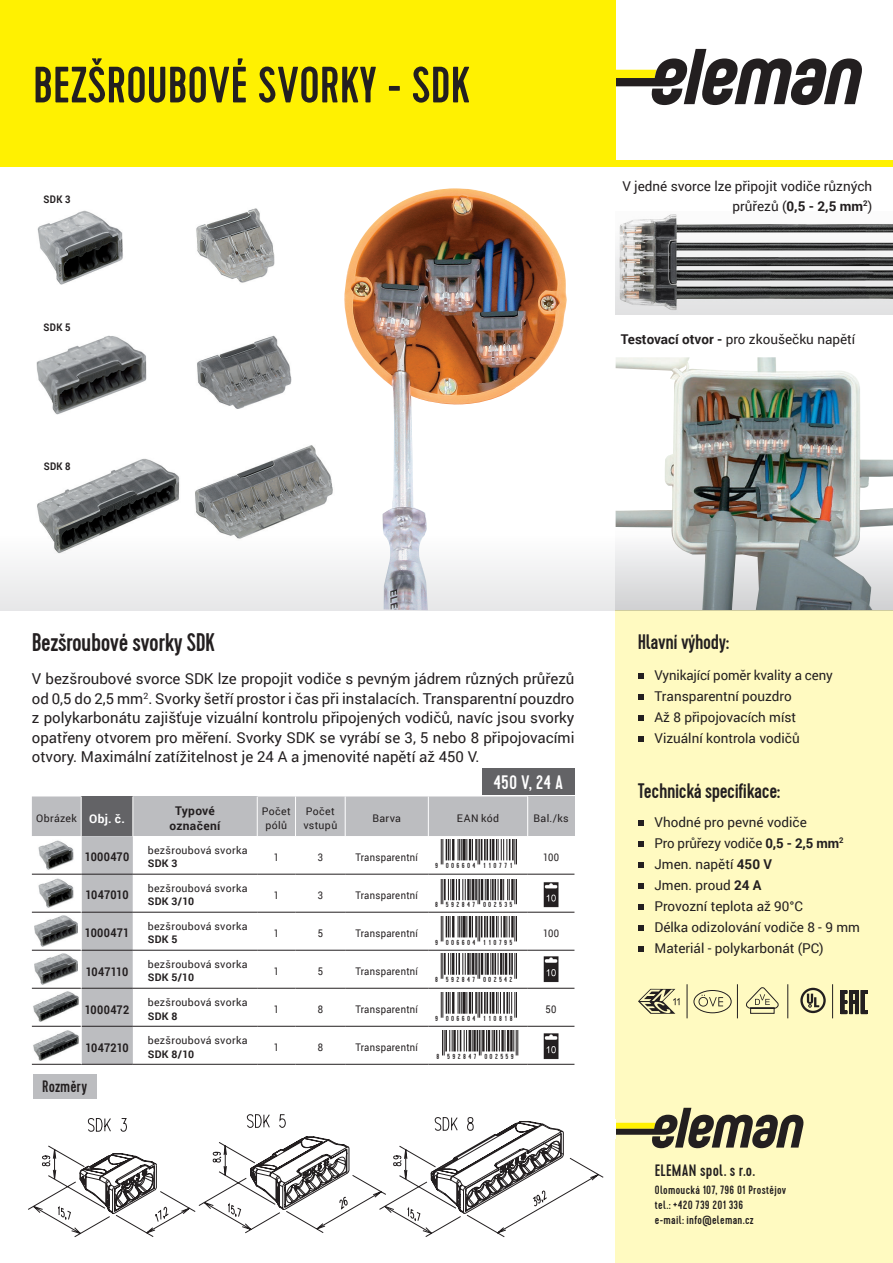
<style>
.page{position:relative;width:893px;height:1263px;background:#fff}
.page>*{position:absolute;margin:0;border:0;box-sizing:border-box;transform-origin:0 0}
.t1{font:500 51px "Cervo";color:#231f20}
.t2{font:500 25.5px "Cervo";letter-spacing:-.02em;color:#231f20}
.t3{font:500 21px "Cervo";letter-spacing:-.02em;color:#231f20}
.t4{font:500 19.5px "Cervo";color:#fff}
.popis_vzduch{font:500 16.5px "Cervo";letter-spacing:.01em;color:#231f20}
.t5{font:15px/19.5px "Roboto";color:#231f20;text-align:justify}
.Styl_odstavce1{font:13.5px/19.5px "Roboto";color:#231f20;text-align:right}
.popis_vzduch-2{font:500 12px "Cervo";letter-spacing:.025em;color:#231f20}
.t6{font:700 12px "Roboto";letter-spacing:.015em;color:#231f20;scale:.9 1}
.t7{font:700 12px "Roboto";letter-spacing:.015em;color:#231f20}
.t8{font:700 12px "Roboto";letter-spacing:-.015em;color:#231f20;scale:.9 1}
.t9{font:700 12px "Roboto";color:#fff}
.t10{font:10.5px "Roboto";letter-spacing:.03em;color:#231f20}
.t11{font:10.5px "Roboto";letter-spacing:.03em;color:#231f20;scale:.9 1}
.t12{font:700 10.5px "Roboto";letter-spacing:.03em;color:#231f20}
.t13{font:700 10.5px "Roboto";letter-spacing:.03em;color:#231f20;scale:.9 1}
.t14{font:500 7.35px "Cervo";letter-spacing:.32em;color:#231f20}
.s1{font-weight:700}
</style>
<div class="page">
<img style="left:616px;top:357px;width:277px;height:105px">
<img style="left:344px;top:188px;width:223px;height:291px">
<img style="left:97px;top:458px;width:83px;height:21px">
<img style="left:37px;top:335px;width:110px;height:80px">
<img style="left:37px;top:210px;width:86px;height:75px">
<svg style="left:615px;top:49px;width:247px;height:56px"></svg>
<div style="left:615px;top:610px;width:278px;height:653px;background:#fffac1"></div>
<div style="left:0;top:0;width:615px;height:167px;background:#fff101"></div>
<div style="left:0;top:160px;width:893px;height:7px;background:#fff101"></div>
<svg style="left:615px;top:214px;width:278px;height:101px"></svg>
<hr style="left:32px;top:1064px;width:49px;height:1px;background:#231f20">
<hr style="left:133px;top:1064px;width:124px;height:1px;background:#231f20">
<hr style="left:257px;top:1064px;width:39px;height:1px;background:#231f20">
<hr style="left:296px;top:1064px;width:49px;height:1px;background:#231f20">
<hr style="left:428px;top:1064px;width:100px;height:1px;background:#231f20">
<hr style="left:528px;top:1064px;width:46px;height:1px;background:#231f20">
<hr style="left:81px;top:1064px;width:52px;height:1px;background:#231f20">
<hr style="left:345px;top:1064px;width:83px;height:1px;background:#231f20">
<svg style="left:638px;top:673px;width:5px;height:6px"></svg>
<svg style="left:638px;top:694px;width:5px;height:6px"></svg>
<svg style="left:638px;top:715px;width:5px;height:6px"></svg>
<svg style="left:638px;top:736px;width:5px;height:6px"></svg>
<svg style="left:638px;top:820px;width:5px;height:6px"></svg>
<svg style="left:638px;top:841px;width:5px;height:6px"></svg>
<svg style="left:638px;top:862px;width:5px;height:6px"></svg>
<svg style="left:638px;top:883px;width:5px;height:6px"></svg>
<svg style="left:638px;top:904px;width:5px;height:6px"></svg>
<svg style="left:638px;top:925px;width:5px;height:6px"></svg>
<svg style="left:638px;top:946px;width:5px;height:6px"></svg>
<img style="left:665px;top:462px;width:228px;height:17px">
<div style="left:482px;top:769px;width:92px;height:26px;background:#636366"></div>
<div style="left:33px;top:1074px;width:63px;height:24px;background:#bcbdc0"></div>
<img style="left:196px;top:208px;width:79px;height:75px">
<img style="left:197px;top:335px;width:95px;height:74px">
<img style="left:225px;top:445px;width:106px;height:34px">
<svg style="left:32px;top:796px;width:542px;height:268px"></svg>
<svg style="left:28px;top:1108px;width:776px;height:129px"></svg>
<img style="left:535px;top:879px;width:28px;height:29px">
<img style="left:535px;top:954px;width:28px;height:29px">
<img style="left:535px;top:1030px;width:28px;height:29px">
<hr style="left:687px;top:984px;width:1px;height:34px;background:#231f20">
<hr style="left:737px;top:984px;width:1px;height:34px;background:#231f20">
<hr style="left:787px;top:984px;width:1px;height:34px;background:#231f20">
<svg style="left:638px;top:989px;width:41px;height:25px"></svg>
<div style="left:693px;top:990px;width:39px;height:23px;border:1px solid #231f20;border-radius:50%"></div>
<svg style="left:698px;top:995px;width:25px;height:11px"></svg>
<svg style="left:746px;top:987px;width:33px;height:27px"></svg>
<svg style="left:800px;top:988px;width:26px;height:25px"></svg>
<svg style="left:803px;top:990px;width:20px;height:21px"></svg>
<svg style="left:807px;top:994px;width:12px;height:13px"></svg>
<hr style="left:832px;top:984px;width:1px;height:34px;background:#231f20">
<svg style="left:840px;top:990px;width:27px;height:24px"></svg>
<svg style="left:0;top:479px;width:893px;height:131px"></svg>
<p class="t1" style="left:33px;top:55px;width:438px">BEZŠROUBOVÉ SVORKY - SDK</p>
<p class="t13" style="left:44px;top:192px;width:31px">SDK 3</p>
<p class="t13" style="left:44px;top:320px;width:31px">SDK 5</p>
<p class="t13" style="left:44px;top:458px;width:31px">SDK 8</p>
<p class="Styl_odstavce1" style="left:622px;top:176px;width:251px">V jedné svorce lze připojit vodiče různých průřezů (<span class="s1">0,5 - 2,5 mm</span><sup>2</sup>)</p>
<p class="Styl_odstavce1" style="left:621px;top:329px;width:236px"><span class="s1">Testovací otvor -</span> pro zkoušečku napětí</p>
<p class="t2" style="left:32px;top:627px;width:185px">Bezšroubové svorky SDK</p>
<p class="t5" style="left:32px;top:668px;width:544px">V bezšroubové svorce SDK lze propojit vodiče s pevným jádrem různých průřezů od 0,5 do 2,5 mm<sup>2</sup>. Svorky šetří prostor i čas při instalacích. Transparentní pouzdro z polykarbonátu zajišťuje vizuální kontrolu připojených vodičů, navíc jsou svorky opatřeny otvorem pro měření. Svorky SDK se vyrábí se 3, 5 nebo 8 připojovacími otvory. Maximální zatížitelnost je 24 A a jmenovité napětí až 450 V.</p>
<p class="t4" style="left:493px;top:770px;width:71px">450 V, 24 A</p>
<p class="t10" style="left:36px;top:811px;width:42px">Obrázek</p>
<p class="t9" style="left:89px;top:810px;width:37px">Obj. č.</p>
<p class="t7" style="left:175px;top:802px;width:41px">Typové</p>
<p class="t7" style="left:170px;top:817px;width:52px">označení</p>
<p class="t10" style="left:262px;top:804px;width:30px">Počet</p>
<p class="t10" style="left:266px;top:817px;width:23px">pólů</p>
<p class="t10" style="left:306px;top:804px;width:30px">Počet</p>
<p class="t10" style="left:303px;top:817px;width:35px">vstupů</p>
<p class="t10" style="left:372px;top:811px;width:30px">Barva</p>
<p class="t10" style="left:457px;top:811px;width:44px">EAN kód</p>
<p class="t10" style="left:534px;top:811px;width:37px">Bal./ks</p>
<p class="t6" style="left:85px;top:849px;width:51px">1000470</p>
<p class="t6" style="left:85px;top:887px;width:50px">1047010</p>
<p class="t6" style="left:85px;top:925px;width:51px">1000471</p>
<p class="t8" style="left:86px;top:963px;width:49px">1047110</p>
<p class="t6" style="left:85px;top:1001px;width:51px">1000472</p>
<p class="t10" style="left:148px;top:843px;width:101px">bezšroubová svorka</p>
<p class="t12" style="left:148px;top:856px;width:31px">SDK 3</p>
<p class="t10" style="left:148px;top:881px;width:101px">bezšroubová svorka</p>
<p class="t12" style="left:148px;top:894px;width:48px">SDK 3/10</p>
<p class="t10" style="left:148px;top:919px;width:101px">bezšroubová svorka</p>
<p class="t12" style="left:148px;top:932px;width:31px">SDK 5</p>
<p class="t10" style="left:148px;top:957px;width:101px">bezšroubová svorka</p>
<p class="t12" style="left:148px;top:970px;width:48px">SDK 5/10</p>
<p class="t10" style="left:148px;top:995px;width:101px">bezšroubová svorka</p>
<p class="t12" style="left:148px;top:1008px;width:31px">SDK 8</p>
<p class="t11" style="left:274px;top:849px;width:7px">1</p>
<p class="t11" style="left:318px;top:849px;width:7px">3</p>
<p class="t11" style="left:356px;top:849px;width:71px">Transparentní</p>
<p class="t11" style="left:543px;top:849px;width:19px">100</p>
<p class="t14" style="left:435px;top:861px;width:78px">9 006604 110771</p>
<p class="t14" style="left:435px;top:900px;width:79px">8 592847 002535</p>
<p class="t14" style="left:435px;top:938px;width:79px">9 006604 1 10795</p>
<p class="t14" style="left:435px;top:975px;width:79px">8 592847 002542</p>
<p class="t14" style="left:435px;top:1014px;width:79px">9 006604 110818</p>
<p class="t11" style="left:274px;top:887px;width:7px">1</p>
<p class="t11" style="left:318px;top:887px;width:7px">3</p>
<p class="t11" style="left:356px;top:887px;width:71px">Transparentní</p>
<p class="t11" style="left:274px;top:925px;width:7px">1</p>
<p class="t11" style="left:318px;top:925px;width:7px">5</p>
<p class="t11" style="left:356px;top:925px;width:71px">Transparentní</p>
<p class="t11" style="left:543px;top:925px;width:19px">100</p>
<p class="t11" style="left:274px;top:963px;width:7px">1</p>
<p class="t11" style="left:318px;top:963px;width:7px">5</p>
<p class="t11" style="left:356px;top:963px;width:71px">Transparentní</p>
<p class="t11" style="left:274px;top:1002px;width:7px">1</p>
<p class="t11" style="left:318px;top:1002px;width:7px">8</p>
<p class="t11" style="left:356px;top:1002px;width:71px">Transparentní</p>
<p class="t11" style="left:546px;top:1002px;width:14px">50</p>
<p class="t6" style="left:85px;top:1039px;width:50px">1047210</p>
<p class="t10" style="left:148px;top:1033px;width:101px">bezšroubová svorka</p>
<p class="t12" style="left:148px;top:1046px;width:48px">SDK 8/10</p>
<p class="t11" style="left:274px;top:1040px;width:7px">1</p>
<p class="t11" style="left:318px;top:1040px;width:7px">8</p>
<p class="t11" style="left:356px;top:1040px;width:71px">Transparentní</p>
<p class="t14" style="left:436px;top:1052px;width:79px">8 592847 002559</p>
<p class="popis_vzduch" style="left:42px;top:1076px;width:46px">Rozměry</p>
<p class="t3" style="left:638px;top:630px;width:93px">Hlavní výhody:</p>
<p class="Styl_odstavce1" style="left:654px;top:665px;width:180px">Vynikající poměr kvality a ceny</p>
<p class="Styl_odstavce1" style="left:654px;top:686px;width:139px">Transparentní pouzdro</p>
<p class="Styl_odstavce1" style="left:654px;top:707px;width:143px">Až 8 připojovacích míst</p>
<p class="Styl_odstavce1" style="left:654px;top:728px;width:147px">Vizuální kontrola vodičů</p>
<p class="t3" style="left:638px;top:779px;width:144px">Technická specifikace:</p>
<p class="Styl_odstavce1" style="left:654px;top:812px;width:154px">Vhodné pro pevné vodiče</p>
<p class="Styl_odstavce1" style="left:654px;top:833px;width:190px">Pro průřezy vodiče <span class="s1">0,5 - 2,5 mm</span><sup>2</sup></p>
<p class="Styl_odstavce1" style="left:654px;top:854px;width:119px">Jmen. napětí <span class="s1">450 V</span></p>
<p class="Styl_odstavce1" style="left:654px;top:875px;width:109px">Jmen. proud <span class="s1">24 A</span></p>
<p class="Styl_odstavce1" style="left:654px;top:896px;width:150px">Provozní teplota až 90°C</p>
<p class="Styl_odstavce1" style="left:654px;top:917px;width:207px">Délka odizolování vodiče 8 - 9 mm</p>
<p class="Styl_odstavce1" style="left:654px;top:938px;width:171px">Materiál - polykarbonát (PC)</p>
<p class="popis_vzduch" style="left:655px;top:1161px;width:102px">ELEMAN spol. s r.o.</p>
<p class="popis_vzduch-2" style="left:655px;top:1183px;width:133px">Olomoucká 107, 796 01 Prostějov</p>
<p class="popis_vzduch-2" style="left:655px;top:1198px;width:90px">tel.: +420 739 201 336</p>
<p class="popis_vzduch-2" style="left:655px;top:1213px;width:100px">e-mail: info@eleman.cz</p>
</div>
